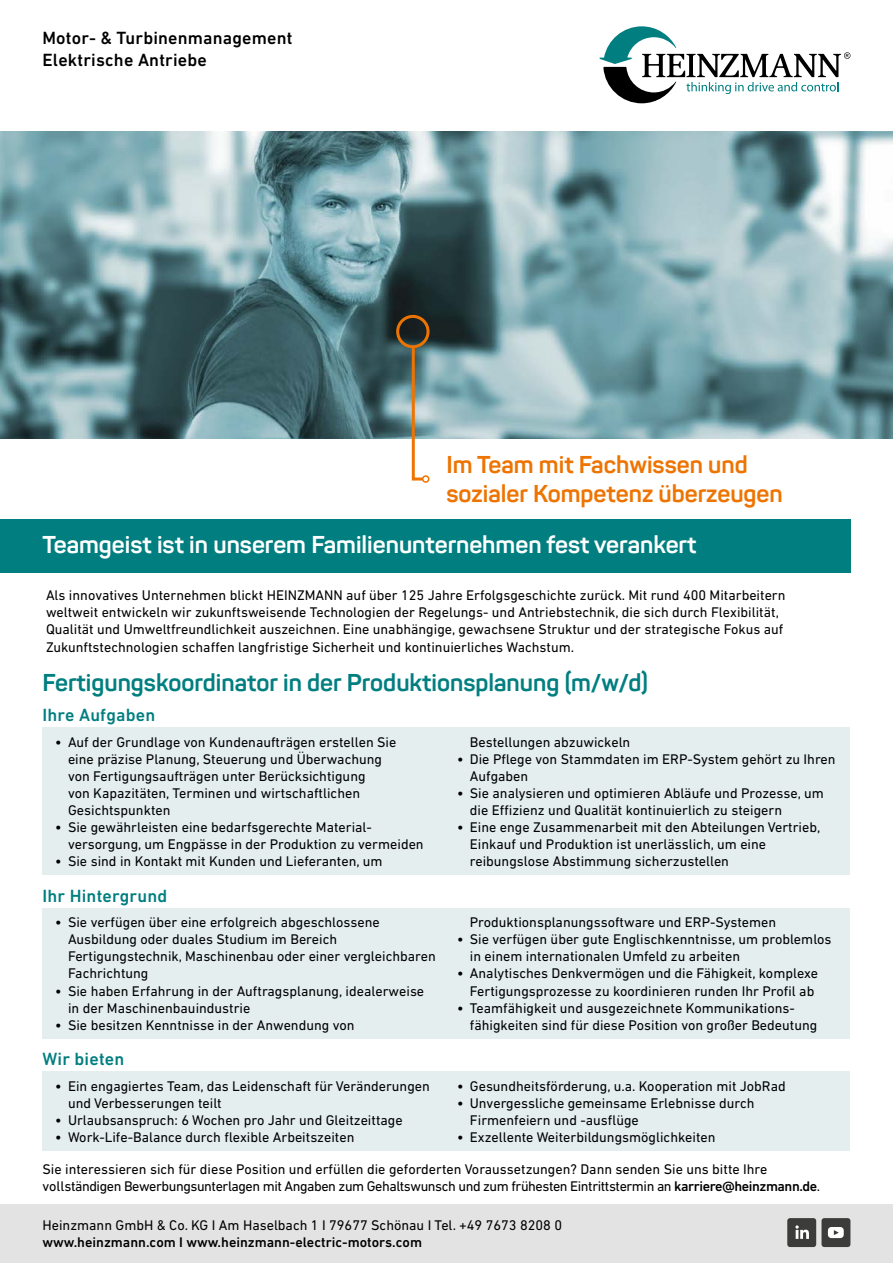
<style>
.page{position:relative;width:893px;height:1263px;background:#fff}
.page>*{position:absolute;margin:0;border:0;box-sizing:border-box;transform-origin:0 0}
.t1{font:700 24px "Sahar";color:#fff}
.t2{font:700 24px "Sahar";color:#007e80}
.t3{font:700 24px/28.8px "Sahar";color:#ee7402}
.t4{font:500 18px/21.6px "DIN Next LT Pro";letter-spacing:.01em;color:#000}
.t5{font:500 18px "DIN Next LT Pro";letter-spacing:.01em;color:#007e80}
.t6{font:14.25px/17.1px "DIN Next LT Pro";color:#000}
.t7{font:500 14.25px "DIN Next LT Pro";color:#000}
.s1{font-weight:500}
</style>
<div class="page">
<svg style="left:600px;top:26px;width:250px;height:77px"></svg>
<img style="left:0;top:132px;width:893px;height:306px">
<div style="left:0;top:519px;width:850px;height:53px;background:#007e80"></div>
<div style="left:0;top:1204px;width:893px;height:59px;background:#e3e3e3"></div>
<div style="left:787px;top:1218px;width:29px;height:29px;background:#3c3c3b;border-radius:3px"></div>
<svg style="left:795px;top:1225px;width:14px;height:14px"></svg>
<div style="left:821px;top:1218px;width:29px;height:29px;background:#3c3c3b;border-radius:3px"></div>
<svg style="left:828px;top:1227px;width:16px;height:11px"></svg>
<div style="left:43px;top:1071px;width:807px;height:79px;background:#e4eeef"></div>
<svg style="left:410px;top:345px;width:16px;height:137px"></svg>
<div style="left:422px;top:475px;width:7px;height:8px;border:2px solid #ee7402;border-radius:50%"></div>
<div style="left:396px;top:315px;width:33px;height:33px;border:3px solid #ee7402;border-radius:50%"></div>
<div style="left:43px;top:908px;width:807px;height:130px;background:#e4eeef"></div>
<div style="left:43px;top:727px;width:807px;height:148px;background:#e4eeef"></div>
<p class="t4" style="left:43px;top:27px;width:252px">Motor- &amp; Turbinenmanagement<br>Elektrische Antriebe</p>
<h1 class="t3" style="left:446px;top:450px;width:338px">Im Team mit Fachwissen und sozialer Kompetenz überzeugen</h1>
<h1 class="t1" style="left:43px;top:530px;width:655px">Teamgeist ist in unserem Familienunternehmen fest verankert</h1>
<p class="t6" style="left:46px;top:587px;width:741px">Als innovatives Unternehmen blickt HEINZMANN auf über 125 Jahre Erfolgsgeschichte zurück. Mit rund 400 Mitarbeitern weltweit entwickeln wir zukunftsweisende Technologien der Regelungs- und Antriebstechnik, die sich durch Flexibilität, Qualität und Umweltfreundlichkeit auszeichnen. Eine unabhängige, gewachsene Struktur und der strategische Fokus auf Zukunftstechnologien schaffen langfristige Sicherheit und kontinuierliches Wachstum.</p>
<h1 class="t2" style="left:43px;top:667px;width:607px">Fertigungskoordinator in der Produktionsplanung (m/w/d)</h1>
<p class="t5" style="left:43px;top:704px;width:114px">Ihre Aufgaben</p>
<p class="t6" style="left:68px;top:733px;width:330px;text-indent:-13px"><span class="s1">•</span> Auf der Grundlage von Kundenaufträgen erstellen Sie eine präzise Planung, Steuerung und Überwachung von Fertigungsaufträgen unter Berücksichtigung<br>von Kapazitäten, Terminen und wirtschaftlichen Gesichtspunkten</p>
<p class="t6" style="left:68px;top:818px;width:357px;text-indent:-13px"><span class="s1">•</span> Sie gewährleisten eine bedarfsgerechte Material&shy;versorgung, um Engpässe in der Produktion zu vermeiden</p>
<p class="t6" style="left:55px;top:853px;width:329px"><span class="s1">•</span> Sie sind in Kontakt mit Kunden und Lieferanten, um</p>
<p class="t5" style="left:43px;top:885px;width:126px">Ihr Hintergrund</p>
<p class="t6" style="left:68px;top:913px;width:369px;text-indent:-13px"><span class="s1">•</span> Sie verfügen über eine erfolgreich abgeschlossene Ausbildung oder duales Studium im Bereich Fertigungstechnik, Maschinenbau oder einer vergleichbaren Fachrichtung</p>
<p class="t6" style="left:68px;top:982px;width:358px;text-indent:-13px"><span class="s1">•</span> Sie haben Erfahrung in der Auftragsplanung, idealerweise in der Maschinenbauindustrie</p>
<p class="t6" style="left:55px;top:1016px;width:301px"><span class="s1">•</span> Sie besitzen Kenntnisse in der Anwendung von</p>
<p class="t5" style="left:43px;top:1048px;width:83px">Wir bieten</p>
<p class="t6" style="left:68px;top:1077px;width:363px;text-indent:-13px"><span class="s1">•</span> Ein engagiertes Team, das Leidenschaft für Veränderungen und Verbesserungen teilt</p>
<p class="t6" style="left:55px;top:1111px;width:349px"><span class="s1">•</span> Urlaubsanspruch: 6 Wochen pro Jahr und Gleitzeittage</p>
<p class="t6" style="left:55px;top:1128px;width:301px"><span class="s1">•</span> Work-Life-Balance durch flexible Arbeitszeiten</p>
<p class="t6" style="left:470px;top:733px;width:162px">Bestellungen abzuwickeln</p>
<p class="t6" style="left:470px;top:750px;width:367px;text-indent:-13px"><span class="s1">•</span> Die Pflege von Stammdaten im ERP-System gehört zu Ihren<br>Aufgaben</p>
<p class="t6" style="left:470px;top:784px;width:356px;text-indent:-13px"><span class="s1">•</span> Sie analysieren und optimieren Abläufe und Prozesse, um die Effizienz und Qualität kontinuierlich zu steigern</p>
<p class="t6" style="left:470px;top:818px;width:352px;text-indent:-13px"><span class="s1">•</span> Eine enge Zusammenarbeit mit den Abteilungen Vertrieb,<br>Einkauf und Produktion ist unerlässlich, um eine reibungslose Abstimmung sicherzustellen</p>
<p class="t6" style="left:470px;top:913px;width:308px">Produktionsplanungssoftware und ERP-Systemen</p>
<p class="t6" style="left:470px;top:931px;width:363px;text-indent:-13px"><span class="s1">•</span> Sie verfügen über gute Englischkenntnisse, um problemlos in einem internationalen Umfeld zu arbeiten</p>
<p class="t6" style="left:457px;top:965px;width:363px;text-align:right"><span class="s1">•</span> Analytisches Denkvermögen und die Fähigkeit, komplexe<br>Fertigungsprozesse zu koordinieren runden Ihr Profil ab</p>
<p class="t6" style="left:470px;top:999px;width:349px;text-indent:-13px"><span class="s1">•</span> Teamfähigkeit und ausgezeichnete Kommunikations&shy;fähigkeiten sind für diese Position von großer Bedeutung</p>
<p class="t6" style="left:457px;top:1077px;width:330px"><span class="s1">•</span> Gesundheitsförderung, u.a. Kooperation mit JobRad</p>
<p class="t6" style="left:470px;top:1094px;width:286px;text-indent:-13px"><span class="s1">•</span> Unvergessliche gemeinsame Erlebnisse durch<br>Firmenfeiern und -ausflüge</p>
<p class="t6" style="left:457px;top:1128px;width:260px"><span class="s1">•</span> Exzellente Weiterbildungsmöglichkeiten</p>
<p class="t6" style="left:43px;top:1160px;width:779px">Sie interessieren sich für diese Position und erfüllen die geforderten Voraussetzungen? Dann senden Sie uns bitte Ihre vollständigen Bewerbungsunterlagen mit Angaben zum Gehaltswunsch und zum frühesten Eintrittstermin an <span class="s1">karriere@heinzmann.de</span>.</p>
<p class="t6" style="left:43px;top:1216px;width:521px">Heinzmann GmbH &amp; Co. KG I Am Haselbach 1 I 79677 Schönau I Tel. +49 7673 8208 0</p>
<p class="t7" style="left:43px;top:1234px;width:381px">www.heinzmann.com I www.heinzmann-electric-motors.com</p>
</div>
